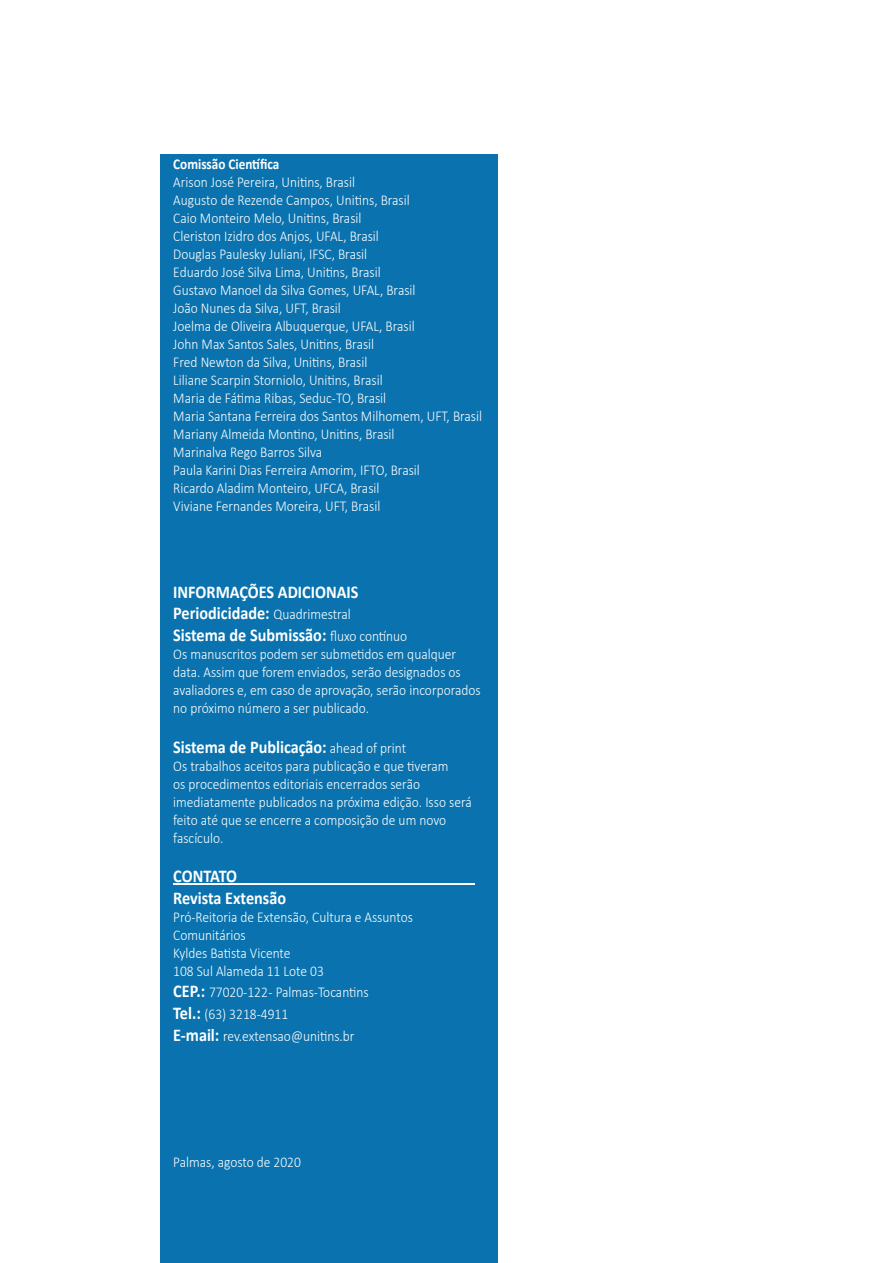
<style>
.page{position:relative;width:893px;height:1263px;background:#fff}
.page>*{position:absolute;margin:0;border:0;box-sizing:border-box;transform-origin:0 0}
.t1{font:700 18px/21.6px "Calibri";color:#fff;scale:.9 1}
.t2{font:300 15px/18px "Calibri";color:#fff;scale:.9 1}
.t3{font:700 15px "Calibri";color:#fff;scale:.88 1}
.s1{font-weight:300;font-size:15px}
.s2{font-weight:700;font-size:18px}
</style>
<div class="page">
<div style="left:161px;top:154px;width:336px;height:1109px;background:#0a73af"></div>
<hr style="left:173px;top:883px;width:302px;height:2px;background:#fff">
<p class="t3" style="left:173px;top:155px;width:122px">Comissão Científica</p>
<p class="t2" style="left:173px;top:173px;width:345px">Arison José Pereira, Unitins, Brasil<br>Augusto de Rezende Campos, Unitins, Brasil<br>Caio Monteiro Melo, Unitins, Brasil<br>Cleriston Izidro dos Anjos, UFAL, Brasil<br>Douglas Paulesky Juliani, IFSC, Brasil<br>Eduardo José Silva Lima, Unitins, Brasil<br>Gustavo Manoel da Silva Gomes, UFAL, Brasil<br>João Nunes da Silva, UFT, Brasil<br>Joelma de Oliveira Albuquerque, UFAL, Brasil<br>John Max Santos Sales, Unitins, Brasil<br>Fred Newton da Silva, Unitins, Brasil<br>Liliane Scarpin Storniolo, Unitins, Brasil<br>Maria de Fátima Ribas, Seduc-TO, Brasil<br>Maria Santana Ferreira dos Santos Milhomem, UFT, Brasil Mariany Almeida Montino, Unitins, Brasil<br>Marinalva Rego Barros Silva<br>Paula Karini Dias Ferreira Amorim, IFTO, Brasil<br>Ricardo Aladim Monteiro, UFCA, Brasil<br>Viviane Fernandes Moreira, UFT, Brasil</p>
<p class="t1" style="left:173px;top:581px;width:262px">INFORMAÇÕES ADICIONAIS<br>Periodicidade: <span class="s1">Quadrimestral<br></span>Sistema de Submissão: <span class="s1">fluxo contínuo</span></p>
<p class="t2" style="left:173px;top:645px;width:343px">Os manuscritos podem ser submetidos em qualquer data. Assim que forem enviados, serão designados os avaliadores e, em caso de aprovação, serão incorporados no próximo número a ser publicado.</p>
<p class="t1" style="left:173px;top:736px;width:260px">Sistema de Publicação: <span class="s1">ahead of print</span></p>
<p class="t2" style="left:173px;top:756px;width:333px">Os trabalhos aceitos para publicação e que tiveram<br>os procedimentos editoriais encerrados serão imediatamente publicados na próxima edição. Isso será feito até que se encerre a composição de um novo fascículo.</p>
<p class="t1" style="left:173px;top:865px;width:127px">CONTATO<br>Revista Extensão</p>
<p class="t2" style="left:173px;top:908px;width:268px">Pró-Reitoria de Extensão, Cultura e Assuntos<br>Comunitários<br>Kyldes Batista Vicente<br>108 Sul Alameda 11 Lote 03</p>
<p class="t2" style="left:173px;top:981px;width:219px;line-height:21.6px"><span class="s2">CEP.:</span> 77020-122 - Palmas-Tocantins<br><span class="s2">Tel.:</span> (63) 3218-4911<br><span class="s2">E-mail:</span> rev.extensao@unitins.br</p>
<p class="t2" style="left:173px;top:1152px;width:143px">Palmas, agosto de 2020</p>
</div>
